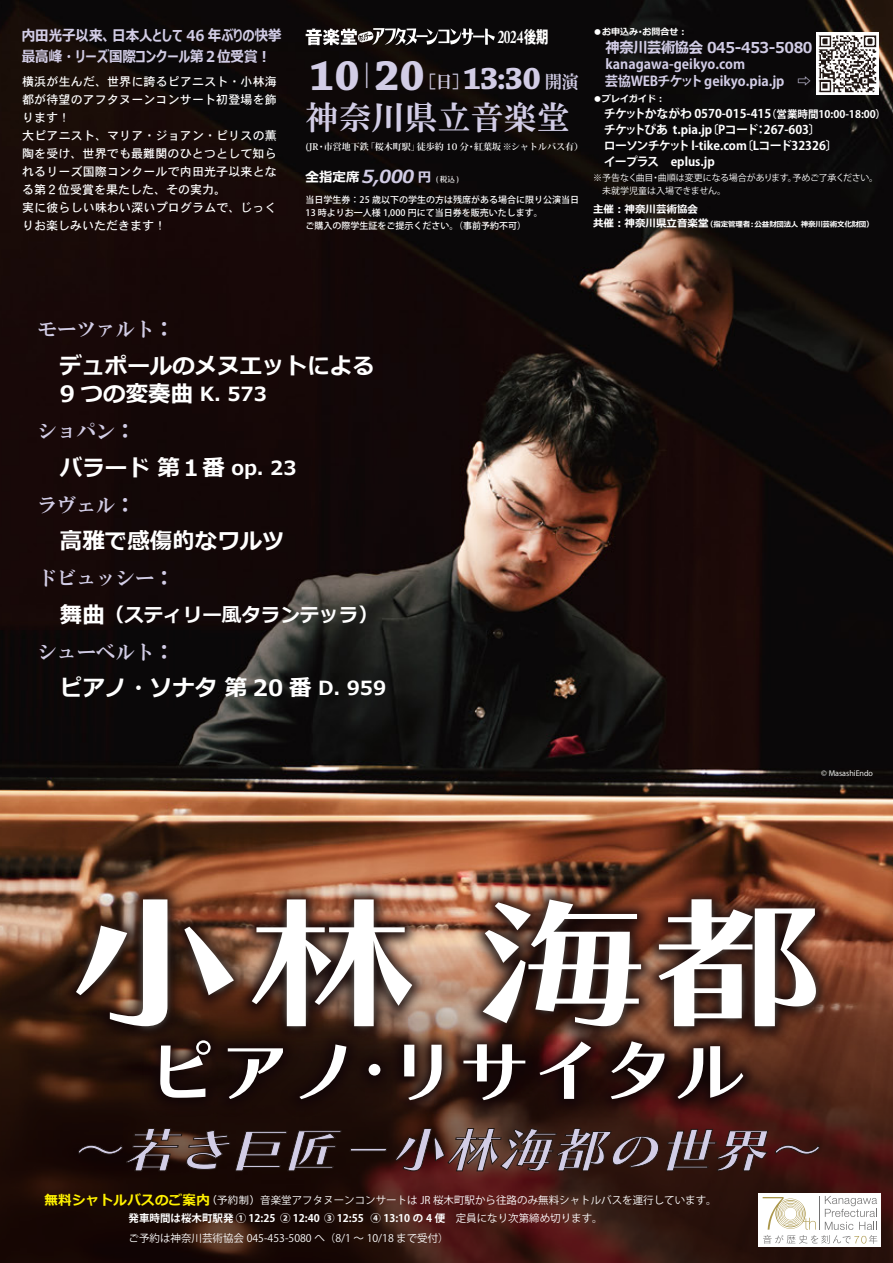
<style>
.page{position:relative;width:893px;height:1263px;background:#fff}
.page>*{position:absolute;margin:0;border:0;box-sizing:border-box;transform-origin:0 0}
.t1{font:141px "Chiaro Std B";color:#fff;scale:1.25 1}
.t2{font:72px "Chiaro Std B";color:#fff}
.t3{font:italic 47.25px "Chiaro Std B";color:#d2cde6;scale:1.14 1}
.t4{font:700 45px "Chaparral Pro";color:#d2cde6}
.t5{font:33px "HG Mincho E";color:#d2cde6}
.t6{font:700 22.5px/28.5px "Meiryo";color:#fff}
.t7{font:19.5px "HG Mincho E";color:#d2cde6}
.t8{font:700 19.5px "Meiryo";color:#fff}
.t9{font:italic 700 18px "Meiryo";color:#d2cde6}
.t10{font:18px "HG Mincho E";color:#d2cde6;scale:.93 1}
.t11{font:700 18px "Adobe Caslon Pro";color:#fff;scale:.74 1}
.t12{font:700 15px/21px "Meiryo UI";letter-spacing:-.005em;color:#d2cde6;scale:.9 1}
.t13{font:700 15px "Meiryo";letter-spacing:-.025em;color:#d2cde6;scale:.95 1}
.t14{font:700 13.5px/16.2px "Koz Go Pro";color:#d2cde6}
.t15{font:12px/18px "Heisei Kaku Gothic W5 JISX0208";letter-spacing:.01em;color:#fff}
.t16{font:700 12px/15.9px "Koz Go Pro";letter-spacing:-.02em;color:#fff}
.t17{font:10.5px/18px "Koz Go Pro";color:#fff}
.t18{font:700 10.5px "Meiryo";color:#fff}
.t19{font:500 9px/12.8px "Koz Go Pr 6 N";color:#fff}
.t20{font:9px/12.3px "Koz Go Pro";letter-spacing:-.02em;color:#fff}
.t21{font:700 9px "Koz Min Pro";color:#fff}
.t22{font:700 9px "Meiryo";color:#fff}
.t23{font:700 7.5px "Meiryo";letter-spacing:-.025em;color:#fff}
.t24{font:7.5px "Koz Go Pro";color:#fff}
.s1{font-family:"Koz Go Pro";font-weight:800;font-size:16.5px}
.s2{font-family:"Koz Go Pro";font-weight:800;font-size:25.5px}
.s3{font-family:"Chaparral Pro";font-weight:700;font-size:33px}
.s4{font-style:normal;font-size:13.5px;color:#fff}
.s5{font-style:normal;font-size:13.5px}
.s6{font-family:"Koz Min Pro";font-style:normal;font-size:7.5px;color:#fff}
.s7{font-size:10.5px}
.s8{font-size:19.5px}
.s9{font-size:22.5px}
.s10{font-family:"Meiryo";font-weight:700;font-size:13.5px;color:#fff100}
.s11{font-family:"Meiryo"}
.s12{font-weight:700}
</style>
<div class="page">
<img style="left:0;top:0;width:893px;height:833px">
<svg style="left:0;top:1183px;width:893px;height:80px;background:#2e110d"></svg>
<svg style="left:306px;top:28px;width:189px;height:17px"></svg>
<div style="left:758px;top:1193px;width:123px;height:53px;background:#fff"></div>
<svg style="left:763px;top:1196px;width:114px;height:48px"></svg>
<img style="left:0;top:833px;width:893px;height:350px">
<img style="left:813px;top:30px;width:69px;height:68px">
<p class="t12" style="left:22px;top:26px;width:290px">内田光子以来、日本人として 46 年ぶりの快挙最高峰・リーズ国際コンクール第２位受賞︕</p>
<p class="t15" style="left:22px;top:73px;width:256px">横浜が生んだ、世界に誇るピアニスト・小林海都が待望のアフタヌーンコンサート初登場を飾ります！<br>大ピアニスト、マリア・ジョアン・ピリスの薫陶を受け、世界でも最難関のひとつとして知られるリーズ国際コンクールで内田光子以来となる第２位受賞を果たした、その実力。<br>実に彼らしい味わい深いプログラムで、じっくりお楽しみいただきます！</p>
<h3 class="t11" style="left:498px;top:26px;width:70px">2024<span class="s1">後期</span></h3>
<h3 class="t4" style="left:309px;top:50px;width:117px">10<span class="s2">｜</span>20</h3>
<h3 class="t10" style="left:419px;top:73px;width:173px">［日］<span class="s3">13:30</span> 開演</h3>
<h3 class="t5" style="left:306px;top:100px;width:266px">神奈川県立音楽堂</h3>
<p class="t21" style="left:306px;top:140px;width:279px">(JR・市営地下鉄「桜木町駅」徒歩約 10 分・紅葉坂 ※シャトルバス有）</p>
<h3 class="t9" style="left:306px;top:163px;width:155px"><span class="s4">全指定席</span>5,000 <span class="s5">円</span> <span class="s6">( 税込 )</span></h3>
<p class="t19" style="left:306px;top:194px;width:275px">当日学生券：25 歳以下の学生の方は残席がある場合に限り公演当日<br>13 時よりお一人様 1,000 円にて当日券を販売いたします。<br>ご購入の際学生証をご提示ください。（事前予約不可）</p>
<p class="t22" style="left:593px;top:26px;width:96px">●お申込み･お問合せ︓</p>
<p class="t13" style="left:606px;top:37px;width:219px">神奈川芸術協会 045-453-5080</p>
<p class="t14" style="left:605px;top:57px;width:208px">kanagawa-geikyo.com<br>芸協WEBチケット geikyo.pia.jp　⇨</p>
<p class="t22" style="left:593px;top:93px;width:73px">●プレイガイド︓</p>
<p class="t16" style="left:604px;top:107px;width:284px">チケットかながわ 0570-015-415<span class="s7">（営業時間10:00-18:00）</span>チケットぴあ t.pia.jp〔Pコード：267-603〕<br>ローソンチケット l-tike.com〔Lコード32326〕　<br>イープラス　eplus.jp</p>
<p class="t20" style="left:593px;top:172px;width:287px">※予告なく曲目・曲順は変更になる場合があります。予めご了承ください。　未就学児童は入場できません。</p>
<p class="t18" style="left:593px;top:201px;width:117px">主催︓神奈川芸術協会　</p>
<p class="t23" style="left:593px;top:219px;width:282px"><span class="s7">共催︓神奈川県立音楽堂</span>（指定管理者︓公益財団法人 神奈川芸術文化財団）</p>
<h3 class="t7" style="left:37px;top:319px;width:138px">モーツァルト：</h3>
<h3 class="t6" style="left:37px;top:353px;width:339px">　デュポールのメヌエットによる　9 つの変奏曲 <span class="s8">K. 573</span></h3>
<h3 class="t7" style="left:37px;top:421px;width:99px">ショパン：</h3>
<h3 class="t6" style="left:37px;top:455px;width:261px">　バラード 第１番 <span class="s8">op. 23</span></h3>
<h3 class="t7" style="left:37px;top:495px;width:99px">ラヴェル：</h3>
<h3 class="t6" style="left:37px;top:528px;width:249px">　高雅で感傷的なワルツ</h3>
<h3 class="t7" style="left:37px;top:568px;width:138px">ドビュッシー：</h3>
<h3 class="t8" style="left:37px;top:601px;width:342px"><span class="s9">　舞曲</span>（スティリー風タランテッラ）</h3>
<h3 class="t7" style="left:37px;top:642px;width:138px">シューベルト：</h3>
<h3 class="t6" style="left:37px;top:675px;width:350px">　ピアノ・ソナタ 第 20 番 <span class="s8">D. 959</span></h3>
<p class="t24" style="left:821px;top:768px;width:53px">© MasashiEndo</p>
<h1 class="t1" style="left:67px;top:878px;width:609px">小林 海都</h1>
<h2 class="t2" style="left:147px;top:1026px;width:601px">ピアノ・リサイタル</h2>
<h3 class="t3" style="left:69px;top:1121px;width:673px">～若き巨匠－小林海都の世界～</h3>
<p class="t17" style="left:129px;top:1191px;width:590px;text-indent:-84px"><span class="s10">無料シャトルバスのご案内</span><span class="s11">（予約制）</span>音楽堂アフタヌーンコンサートは JR 桜木町駅から往路のみ無料シャトルバスを運行しています。<span class="s12">発車時間は桜木町駅発 ① 12:25 ② 12:40 ③ 12:55 ④ 13:10 の 4 便　</span>定員になり次第締め切ります。</p>
<p class="t17" style="left:129px;top:1229px;width:322px">ご予約は神奈川芸術協会 045-453-5080 へ（8/1 ～ 10/18 まで受付）</p>
</div>
